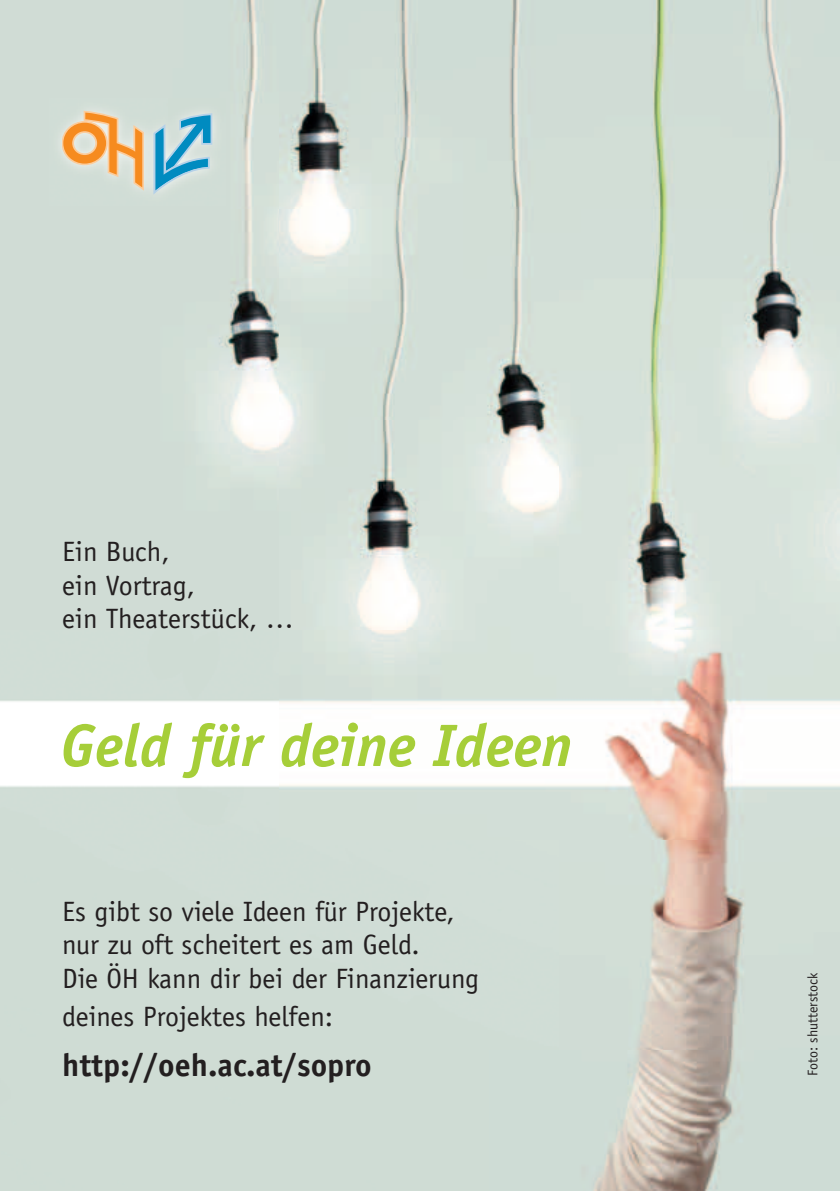
<style>
.page{position:relative;width:840px;height:1191px;background:#fff}
.page>*{position:absolute;margin:0;border:0;box-sizing:border-box;transform-origin:0 0}
.t1{font:italic 700 60px "Officina Sans";color:#a6ce39}
.t2{font:700 32px "Officina Sans";color:#231f20}
.t3{font:28px/33.6px "Officina Sans";color:#231f20}
.t4{font:14px "Officina Sans";color:#231f20}
</style>
<div class="page">
<img style="left:0;top:0;width:839px;height:1191px">
<img style="left:49px;top:98px;width:176px;height:107px">
<svg style="left:62px;top:111px;width:82px;height:80px"></svg>
<svg style="left:152px;top:112px;width:61px;height:82px"></svg>
<p class="t3" style="left:62px;top:535px;width:233px">Ein Buch,<br>ein Vortrag,<br>ein Theaterstück, …</p>
<h1 class="t1" style="left:61px;top:709px;width:513px">Geld für deine Ideen</h1>
<p class="t3" style="left:62px;top:894px;width:418px">Es gibt so viele Ideen für Projekte, nur zu oft scheitert es am geld.<br>die Öh kann dir bei der Finanzierung</p>
<p class="t3" style="left:62px;top:1000px;width:272px">deines Projektes helfen:</p>
<p class="t2" style="left:62px;top:1045px;width:311px">http://oeh.ac.at/sopro</p>
<p class="t4" style="left:804px;top:1075px;width:104px;rotate:-90deg">Foto: shutterstock</p>
</div>
